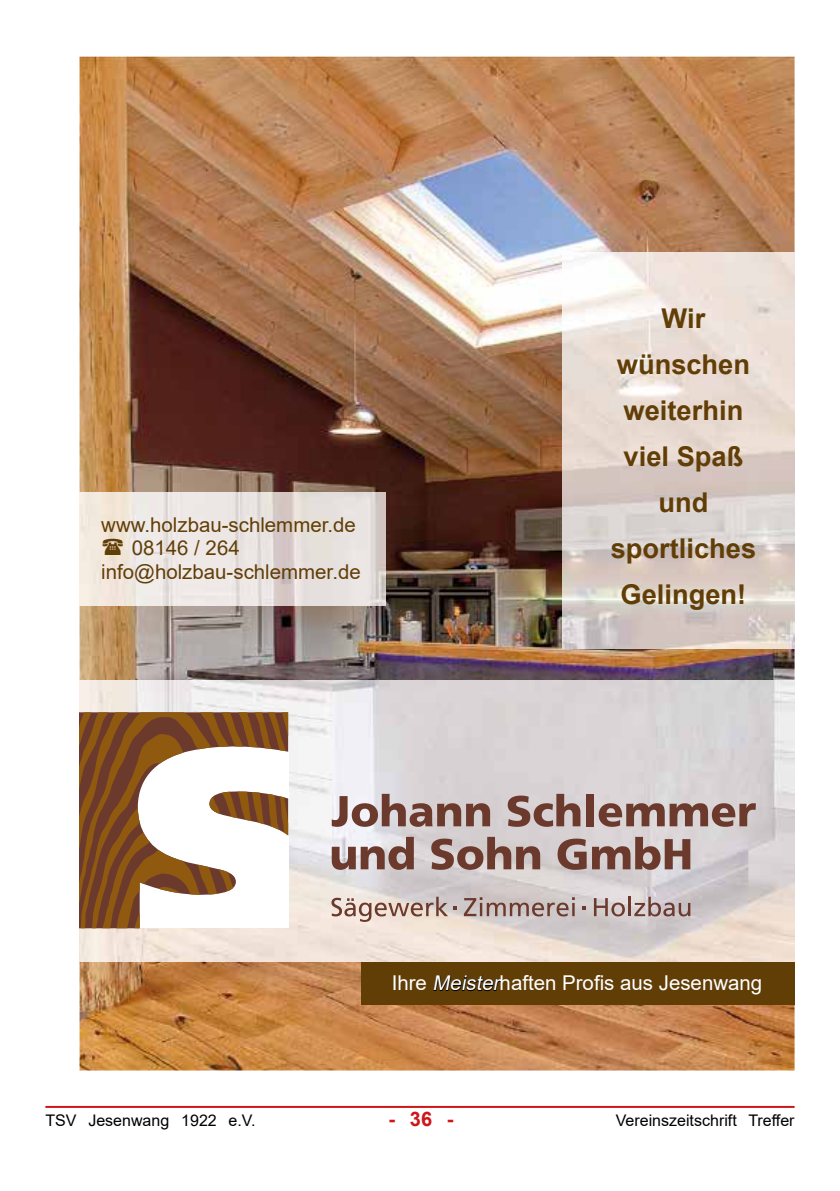
<style>
.page{position:relative;width:840px;height:1191px;background:#fff}
.page>*{position:absolute;margin:0;border:0;box-sizing:border-box;transform-origin:0 0}
.t1{font:700 27.2px/46px "Arial";color:#623e07;text-align:center}
.t2{font:20.4px "Arial";color:#623e07}
.t3{font:20.4px "Arial";color:#fff}
.t4{font:700 20px "Arial";color:#cd1719}
.t5{font:16px "Arial";color:#000}
.s1{font-style:italic}
</style>
<div class="page">
<img style="left:79px;top:57px;width:715px;height:1013px">
<img style="left:562px;top:252px;width:232px;height:396px">
<img style="left:79px;top:680px;width:715px;height:282px">
<svg style="left:463px;top:897px;width:111px;height:19px;background:#b19d99"></svg>
<svg style="left:593px;top:898px;width:31px;height:18px"></svg>
<hr style="left:628px;top:896px;width:2px;height:20px;background:#6b3a2d">
<svg style="left:634px;top:896px;width:56px;height:20px"></svg>
<svg style="left:331px;top:794px;width:159px;height:33px;background:#ab9490"></svg>
<svg style="left:507px;top:794px;width:73px;height:33px;background:#a28781"></svg>
<div style="left:586px;top:794px;width:7px;height:32px;background:#6b3a2d"></div>
<svg style="left:598px;top:803px;width:157px;height:24px;background:#997b74"></svg>
<svg style="left:331px;top:837px;width:82px;height:33px;background:#ab938f"></svg>
<svg style="left:431px;top:837px;width:109px;height:33px;background:#a38882"></svg>
<svg style="left:557px;top:837px;width:133px;height:33px;background:#a18580"></svg>
<svg style="left:331px;top:896px;width:125px;height:26px;background:#cdb9b0"></svg>
<svg style="left:79px;top:712px;width:209px;height:216px"></svg>
<div style="left:361px;top:962px;width:433px;height:42px;background:#623e07"></div>
<svg style="left:433px;top:975px;width:69px;height:16px"></svg>
<img style="left:79px;top:493px;width:306px;height:112px">
<hr style="left:45px;top:1106px;width:749px;height:2px;background:#cd1719">
<svg style="left:103px;top:539px;width:20px;height:16px"></svg>
<p class="t2" style="left:101px;top:510px;width:256px">www.holzbau-schlemmer.de</p>
<p class="t2" style="left:132px;top:534px;width:109px">08146 / 264</p>
<p class="t2" style="left:101px;top:558px;width:261px">info@holzbau-schlemmer.de</p>
<h1 class="t1" style="left:610px;top:296px;width:147px">Wir wünschen weiterhin viel Spaß und sportliches<br>Gelingen!</h1>
<p class="t3" style="left:391px;top:969px;width:372px">Ihre <span class="s1">Meister</span>haften Profis aus Jesenwang</p>
<p class="t5" style="left:45px;top:1109px;width:212px">TSV Jesenwang 1922 e.V.</p>
<p class="t4" style="left:388px;top:1105px;width:67px">- 36 -</p>
<p class="t5" style="left:615px;top:1109px;width:180px">Vereinszeitschrift Treffer</p>
</div>
